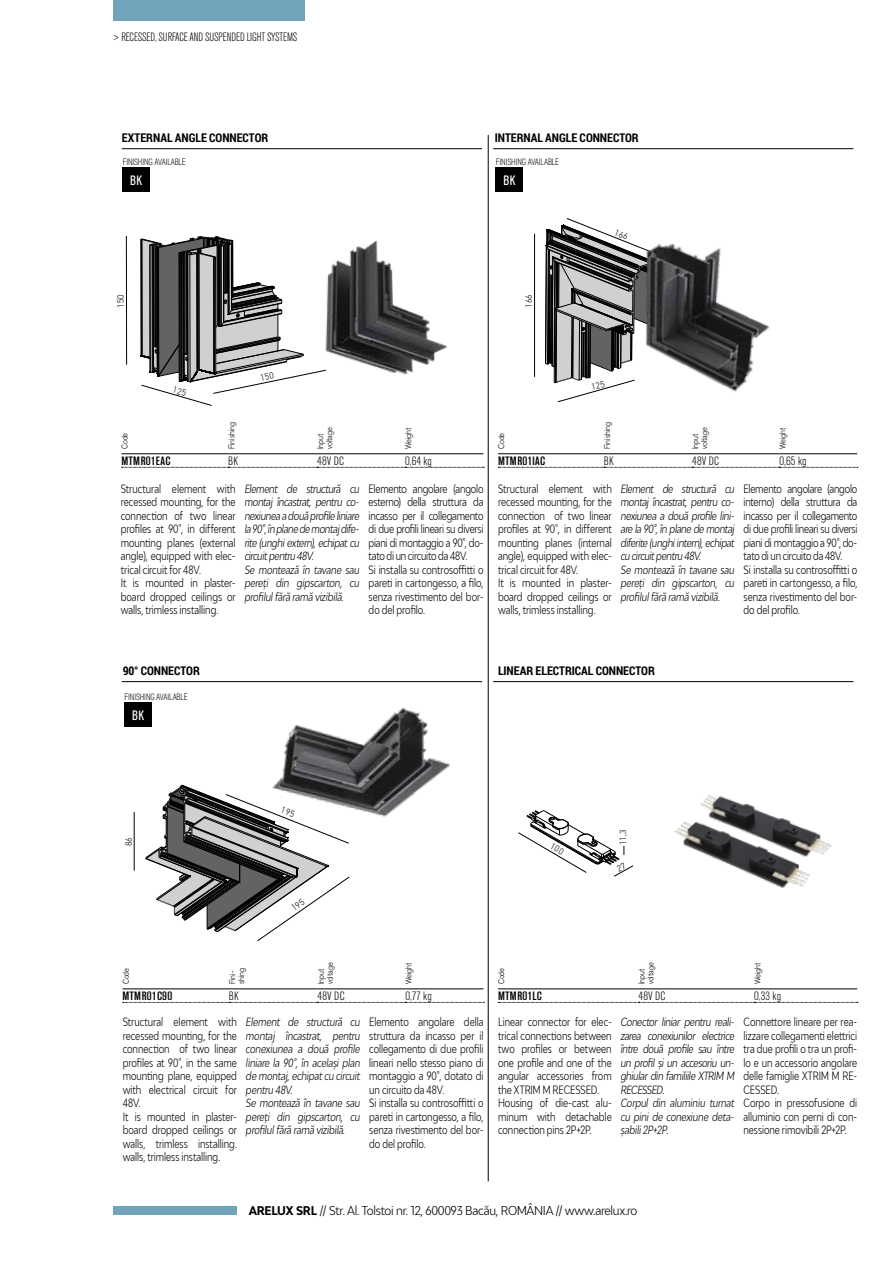
<style>
.page{position:relative;width:893px;height:1263px;background:#fff}
.page>*{position:absolute;margin:0;border:0;box-sizing:border-box;transform-origin:0 0}
.t1{font:condensed 13.5px "Akzidenz Grotesk Pro";color:#fff}
.t2{font:700 12px "Roboto Condensed";letter-spacing:-.005em;color:#000}
.t3{font:300 condensed 12px "Adlinnaka";letter-spacing:-.02em;color:#000}
.t4{font:300 condensed 12px "Akzidenz Grotesk Pro";color:#000;scale:1.1 1}
.t5{font:300 condensed 12px "Akzidenz Grotesk Pro";color:#000}
.t6{font:500 condensed 12px "Akzidenz Grotesk Pro";letter-spacing:.01em;color:#000;scale:1.15 1}
.t7{font:300 condensed 11.25px/13.5px "Adlinnaka";letter-spacing:-.005em;color:#000;scale:.85 1}
.t8{font:italic 300 condensed 11.25px/13.5px "Adlinnaka";letter-spacing:-.025em;color:#000;scale:.85 1}
.t9{font:300 9.15px "PF Din Text Pro";color:#231e21}
.t10{font:300 9px "Roboto Condensed";letter-spacing:-.015em;color:#000;scale:.85 1}
.t11{font:300 8.25px/9px "Akzidenz Grotesk Pro";letter-spacing:-.005em;color:#000;scale:.9 1}
.s1{font-weight:700}
</style>
<div class="page">
<div style="left:125px;top:702px;width:27px;height:24px;background:#000"></div>
<div style="left:123px;top:168px;width:27px;height:24px;background:#000"></div>
<div style="left:496px;top:168px;width:27px;height:24px;background:#000"></div>
<hr style="left:134px;top:812px;width:1px;height:59px;background:#000">
<hr style="left:126px;top:236px;width:1px;height:129px;background:#000">
<hr style="left:534px;top:234px;width:1px;height:143px;background:#000">
<img style="left:235px;top:662px;width:261px;height:188px">
<img style="left:546px;top:248px;width:312px;height:207px">
<img style="left:674px;top:795px;width:158px;height:93px">
<svg style="left:123px;top:1002px;width:361px;height:1px"></svg>
<hr style="left:123px;top:988px;width:106px;height:1px;background:#000">
<hr style="left:229px;top:988px;width:89px;height:1px;background:#000">
<hr style="left:318px;top:988px;width:87px;height:1px;background:#000">
<hr style="left:405px;top:988px;width:78px;height:1px;background:#000">
<svg style="left:122px;top:467px;width:362px;height:1px"></svg>
<hr style="left:121px;top:453px;width:107px;height:1px;background:#000">
<hr style="left:228px;top:453px;width:89px;height:1px;background:#000">
<hr style="left:405px;top:453px;width:78px;height:1px;background:#000">
<svg style="left:498px;top:467px;width:360px;height:1px"></svg>
<hr style="left:498px;top:453px;width:106px;height:1px;background:#000">
<hr style="left:604px;top:453px;width:88px;height:1px;background:#000">
<hr style="left:692px;top:453px;width:87px;height:1px;background:#000">
<hr style="left:779px;top:453px;width:78px;height:1px;background:#000">
<svg style="left:498px;top:1002px;width:360px;height:1px"></svg>
<hr style="left:498px;top:988px;width:140px;height:1px;background:#000">
<hr style="left:638px;top:988px;width:116px;height:1px;background:#000">
<hr style="left:754px;top:988px;width:103px;height:1px;background:#000">
<img style="left:289px;top:240px;width:172px;height:215px">
<div style="left:113px;top:0;width:192px;height:20px;background:#71a3bb"></div>
<div style="left:113px;top:1206px;width:124px;height:9px;background:#71a3bb"></div>
<hr style="left:122px;top:148px;width:360px;height:1px;background:#000">
<hr style="left:122px;top:681px;width:360px;height:1px;background:#000">
<hr style="left:488px;top:135px;width:1px;height:1046px;background:#000">
<hr style="left:493px;top:148px;width:360px;height:1px;background:#000">
<hr style="left:493px;top:681px;width:360px;height:1px;background:#000">
<svg style="left:145px;top:785px;width:204px;height:156px"></svg>
<svg style="left:141px;top:236px;width:185px;height:170px"></svg>
<svg style="left:545px;top:218px;width:138px;height:184px"></svg>
<svg style="left:518px;top:810px;width:115px;height:66px"></svg>
<p class="t5" style="left:113px;top:29px;width:186px">&gt; RECESSED, SURFACE AND SUSPENDED LIGHT SYSTEMS</p>
<p class="t2" style="left:122px;top:129px;width:148px">EXTERNAL ANGLE CONNECTOR</p>
<p class="t2" style="left:495px;top:129px;width:145px">INTERNAL ANGLE CONNECTOR</p>
<p class="t10" style="left:123px;top:155px;width:76px">FINISHING AVAILABLE</p>
<p class="t1" style="left:130px;top:171px;width:13px">BK</p>
<p class="t9" style="left:116px;top:308px;width:15px;rotate:-90deg">150</p>
<p class="t11" style="left:120px;top:449px;width:20px;rotate:-90deg">Code</p>
<p class="t11" style="left:227px;top:449px;width:32px;rotate:-90deg">Finishing</p>
<p class="t11" style="left:316px;top:449px;width:26px;rotate:-90deg">Input voltage</p>
<p class="t11" style="left:404px;top:449px;width:25px;rotate:-90deg">Weight</p>
<p class="t6" style="left:121px;top:453px;width:44px">MTMR01EAC</p>
<p class="t4" style="left:228px;top:453px;width:11px">BK</p>
<p class="t4" style="left:317px;top:453px;width:26px">48V DC</p>
<p class="t4" style="left:405px;top:453px;width:26px">0,64 kg</p>
<p class="t10" style="left:496px;top:155px;width:76px">FINISHING AVAILABLE</p>
<p class="t1" style="left:504px;top:171px;width:13px">BK</p>
<p class="t11" style="left:497px;top:449px;width:20px;rotate:-90deg">Code</p>
<p class="t11" style="left:603px;top:449px;width:32px;rotate:-90deg">Finishing</p>
<p class="t11" style="left:691px;top:449px;width:26px;rotate:-90deg">Input voltage</p>
<p class="t11" style="left:778px;top:449px;width:25px;rotate:-90deg">Weight</p>
<p class="t6" style="left:498px;top:453px;width:43px">MTMR01IAC</p>
<p class="t4" style="left:604px;top:453px;width:11px">BK</p>
<p class="t4" style="left:692px;top:453px;width:26px">48V DC</p>
<p class="t4" style="left:779px;top:453px;width:26px">0,65 kg</p>
<p class="t7" style="left:121px;top:482px;width:137px">Structural element with recessed mounting, for the connection of two linear profiles at 90°, in different mounting planes (external angle), equipped with elec&shy;trical circuit for 48V.<br>It is mounted in plaster&shy;board dropped ceilings or walls, trimless installing.</p>
<p class="t8" style="left:245px;top:482px;width:137px">Element de structură cu montaj încastrat, pentru co&shy;nexiunea a două profile liniare la 90°, în plane de montaj dife&shy;rite (unghi extern), echipat cu circuit pentru 48V.<br>Se montează în tavane sau pereți din gipscarton, cu profilul fără ramă vizibilă.</p>
<p class="t7" style="left:369px;top:482px;width:137px">Elemento angolare (angolo esterno) della struttura da incasso per il collegamento di due profili lineari su diversi piani di montaggio a 90°, do&shy;tato di un circuito da 48V.<br>Si installa su controsoffitti o pareti in cartongesso, a filo, senza rivestimento del bor&shy;do del profilo.</p>
<p class="t7" style="left:498px;top:482px;width:135px">Structural element with recessed mounting, for the connection of two linear profiles at 90°, in different mounting planes (internal angle), equipped with elec&shy;trical circuit for 48V.<br>It is mounted in plaster&shy;board dropped ceilings or walls, trimless installing.</p>
<p class="t8" style="left:621px;top:482px;width:135px">Element de structură cu montaj încastrat, pentru co&shy;nexiunea a două profile lini&shy;are la 90°, în plane de montaj diferite (unghi intern), echipat cu circuit pentru 48V.<br>Se montează în tavane sau pereți din gipscarton, cu profilul fără ramă vizibilă.</p>
<p class="t7" style="left:744px;top:482px;width:135px">Elemento angolare (angolo interno) della struttura da incasso per il collegamento di due profili lineari su diversi piani di montaggio a 90°, do&shy;tato di un circuito da 48V.<br>Si installa su controsoffitti o pareti in cartongesso, a filo, senza rivestimento del bor&shy;do del profilo.</p>
<p class="t2" style="left:123px;top:662px;width:79px">90° CONNECTOR</p>
<p class="t2" style="left:498px;top:662px;width:158px">LINEAR ELECTRICAL CONNECTOR</p>
<p class="t10" style="left:125px;top:690px;width:76px">FINISHING AVAILABLE</p>
<p class="t1" style="left:132px;top:706px;width:13px">BK</p>
<p class="t11" style="left:121px;top:984px;width:20px;rotate:-90deg">Code</p>
<p class="t11" style="left:228px;top:984px;width:20px;rotate:-90deg">Fini&shy;shing</p>
<p class="t11" style="left:316px;top:984px;width:26px;rotate:-90deg">Input voltage</p>
<p class="t11" style="left:404px;top:984px;width:25px;rotate:-90deg">Weight</p>
<p class="t6" style="left:123px;top:988px;width:45px">MTMR01C90</p>
<p class="t4" style="left:229px;top:988px;width:11px">BK</p>
<p class="t4" style="left:318px;top:988px;width:26px">48V DC</p>
<p class="t4" style="left:405px;top:988px;width:26px">0,77 kg</p>
<p class="t9" style="left:618px;top:845px;width:17px;rotate:-90deg">11,3</p>
<p class="t11" style="left:497px;top:984px;width:20px;rotate:-90deg">Code</p>
<p class="t11" style="left:637px;top:984px;width:26px;rotate:-90deg">Input voltage</p>
<p class="t11" style="left:753px;top:984px;width:25px;rotate:-90deg">Weight</p>
<p class="t6" style="left:498px;top:988px;width:40px">MTMR01LC</p>
<p class="t4" style="left:638px;top:988px;width:26px">48V DC</p>
<p class="t4" style="left:754px;top:988px;width:26px">0,33 kg</p>
<p class="t7" style="left:123px;top:1015px;width:136px">Structural element with recessed mounting, for the connection of two linear profiles at 90°, in the same mounting plane, equipped with electrical circuit for<br>48V.<br>It is mounted in plaster&shy;board dropped ceilings or walls, trimless installing. walls, trimless installing.</p>
<p class="t7" style="left:498px;top:1015px;width:135px">Linear connector for elec&shy;trical connections between two profiles or between one profile and one of the angular accessories from the XTRIM M RECESSED.<br>Housing of die-cast alu&shy;minum with detachable connection pins 2P+2P.</p>
<p class="t7" style="left:369px;top:1015px;width:136px">Elemento angolare della struttura da incasso per il collegamento di due profili lineari nello stesso piano di montaggio a 90°, dotato di un circuito da 48V.<br>Si installa su controsoffitti o pareti in cartongesso, a filo, senza rivestimento del bor&shy;do del profilo.</p>
<p class="t7" style="left:743px;top:1015px;width:135px">Connettore lineare per rea&shy;lizzare collegamenti elettrici tra due profili o tra un profi&shy;lo e un accessorio angolare delle famiglie XTRIM M RE-<br>CESSED.<br>Corpo in pressofusione di alluminio con perni di con&shy;nessione rimovibili 2P+2P.</p>
<p class="t8" style="left:246px;top:1015px;width:136px">Element de structură cu montaj încastrat, pentru conexiunea a două profile liniare la 90°, în același plan de montaj, echipat cu circuit pentru 48V.<br>Se montează în tavane sau pereți din gipscarton, cu profilul fără ramă vizibilă.</p>
<p class="t8" style="left:621px;top:1015px;width:135px">Conector liniar pentru reali&shy;zarea conexiunilor electrice între două profile sau între un profil și un accesoriu un&shy;ghiular din familiile XTRIM M<br>RECESSED.<br>Corpul din aluminiu turnat cu pini de conexiune deta&shy;șabili 2P+2P.</p>
<p class="t3" style="left:249px;top:1203px;width:390px"><span class="s1">ARELUX SRL</span> // Str. Al. Tolstoi nr. 12, 600093 Bacău, ROMÂNIA // www.arelux.ro</p>
</div>
